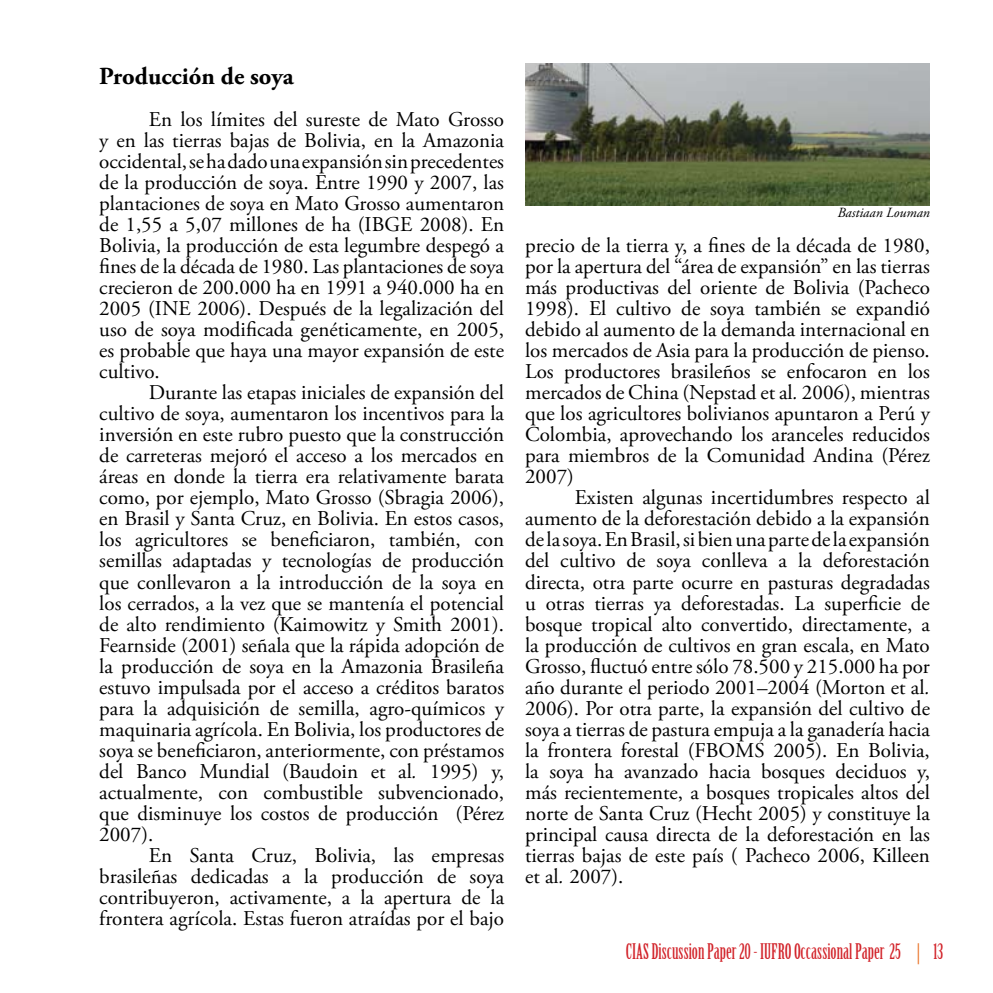
<style>
.page{position:relative;width:993px;height:993px;background:#fff}
.page>*{position:absolute;margin:0;border:0;box-sizing:border-box;transform-origin:0 0}
.t1{font:700 24.5px "Adobe Garamond Pro";color:#000}
.t2{font:21px/21px "Adobe Garamond Pro";color:#000;text-align:justify}
.t3{font:21px "Birch Std";color:#d2232a}
.t4{font:italic 14px "Adobe Garamond Pro";color:#000}
.s1{font-style:italic}
.s2{color:#e96d1f}
</style>
<div class="page">
<img style="left:525px;top:63px;width:404px;height:142px">
<svg style="left:827px;top:198px;width:103px;height:8px"></svg>
<p class="t1" style="left:99px;top:62px;width:196px">Producción de soya</p>
<p class="t2" style="left:99px;top:110px;width:406px;text-indent:50px">En los límites del sureste de Mato Grosso y en las tierras bajas de Bolivia, en la Amazonia occidental, se ha dado una expansión sin precedentes de la producción de soya. Entre 1990 y 2007, las plantaciones de soya en Mato Grosso aumentaron de 1,55 a 5,07 millones de ha (IBGE 2008). En Bolivia, la producción de esta legumbre despegó a fines de la década de 1980. Las plantaciones de soya crecieron de 200.000 ha en 1991 a 940.000 ha en 2005 (INE 2006). Después de la legalización del uso de soya modificada genéticamente, en 2005, es probable que haya una mayor expansión de este cultivo.</p>
<p class="t2" style="left:99px;top:383px;width:406px;text-indent:50px">Durante las etapas iniciales de expansión del cultivo de soya, aumentaron los incentivos para la inversión en este rubro puesto que la construcción de carreteras mejoró el acceso a los mercados en áreas en donde la tierra era relativamente barata como, por ejemplo, Mato Grosso (Sbragia 2006), en Brasil y Santa Cruz, en Bolivia. En estos casos, los agricultores se beneficiaron, también, con semillas adaptadas y tecnologías de producción que conllevaron a la introducción de la soya en los cerrados, a la vez que se mantenía el potencial de alto rendimiento (Kaimowitz y Smith 2001).<br>Fearnside (2001) señala que la rápida adopción de la producción de soya en la Amazonia Brasileña estuvo impulsada por el acceso a créditos baratos para la adquisición de semilla, agro-químicos y maquinaria agrícola. En Bolivia, los productores de soya se beneficiaron, anteriormente, con préstamos del Banco Mundial (Baudoin et al<span class="s1">.</span> 1995) y, actualmente, con combustible subvencionado, que disminuye los costos de producción (Pérez 2007).</p>
<p class="t2" style="left:99px;top:845px;width:406px;text-indent:50px">En Santa Cruz, Bolivia, las empresas brasileñas dedicadas a la producción de soya contribuyeron, activamente, a la apertura de la frontera agrícola. Estas fueron atraídas por el bajo</p>
<p class="t4" style="left:837px;top:204px;width:94px">Bastiaan Louman</p>
<p class="t2" style="left:525px;top:236px;width:406px">precio de la tierra y, a fines de la década de 1980, por la apertura del “área de expansión” en las tierras más productivas del oriente de Bolivia (Pacheco 1998). El cultivo de soya también se expandió debido al aumento de la demanda internacional en los mercados de Asia para la producción de pienso.<br>Los productores brasileños se enfocaron en los mercados de China (Nepstad et al<span class="s1">.</span> 2006), mientras que los agricultores bolivianos apuntaron a Perú y Colombia, aprovechando los aranceles reducidos para miembros de la Comunidad Andina (Pérez 2007)</p>
<p class="t2" style="left:525px;top:488px;width:406px;text-indent:50px">Existen algunas incertidumbres respecto al aumento de la deforestación debido a la expansión de la soya. En Brasil, si bien una parte de la expansión del cultivo de soya conlleva a la deforestación directa, otra parte ocurre en pasturas degradadas u otras tierras ya deforestadas. La superficie de bosque tropical alto convertido, directamente, a la producción de cultivos en gran escala, en Mato Grosso, fluctuó entre sólo 78.500 y 215.000 ha por año durante el periodo 2001–2004 (Morton et al<span class="s1">.<br></span>2006). Por otra parte, la expansión del cultivo de soya a tierras de pastura empuja a la ganadería hacia la frontera forestal (FBOMS 2005). En Bolivia, la soya ha avanzado hacia bosques deciduos y, más recientemente, a bosques tropicales altos del norte de Santa Cruz (Hecht 2005) y constituye la principal causa directa de la deforestación en las tierras bajas de este país ( Pacheco 2006, Killeen et al<span class="s1">.</span> 2007).</p>
<p class="t3" style="left:625px;top:939px;width:319px">CIAS Discussion Paper 20 - IUFRO Occassional Paper 25 <span class="s2">|</span> 13</p>
</div>
